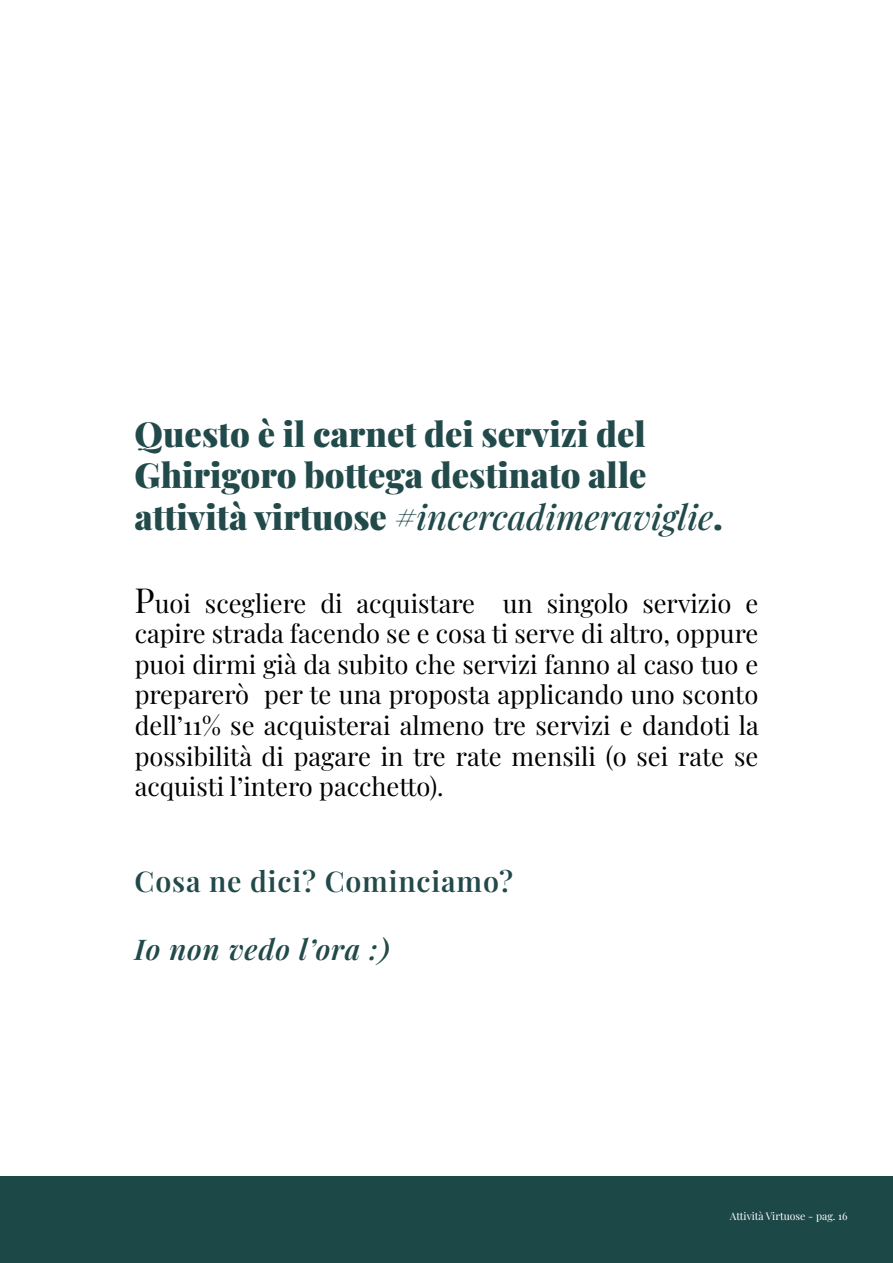
<style>
.page{position:relative;width:893px;height:1263px;background:#fff}
.page>*{position:absolute;margin:0;border:0;box-sizing:border-box;transform-origin:0 0}
.t1{font:900 34.5px/41.4px "Playfair Display";color:#224a4a}
.t2{font:600 28.5px "Playfair Display";letter-spacing:.03em;color:#224a4a}
.t3{font:italic 600 28.5px "Playfair Display";letter-spacing:.03em;color:#224a4a}
.t4{font:25.5px/30.6px "Playfair Display";color:#000;text-align:justify}
.t5{font:10.5px "Playfair Display";color:#fff}
.s1{font-weight:400;font-style:italic}
.s2{font-size:34.5px}
</style>
<div class="page">
<div style="left:0;top:1176px;width:893px;height:87px;background:#1d4848"></div>
<h1 class="t1" style="left:135px;top:410px;width:590px">Questo è il carnet dei servizi del<br>Ghirigoro bottega destinato alle attività virtuose <span class="s1">#incercadimeraviglie</span>.</h1>
<p class="t4" style="left:135px;top:586px;width:626px"><span class="s2">P</span>uoi scegliere di acquistare un singolo servizio e capire strada facendo se e cosa ti serve di altro, oppure puoi dirmi già da subito che servizi fanno al caso tuo e preparerò per te una proposta applicando uno sconto dell’11% se acquisterai almeno tre servizi e dandoti la possibilità di pagare in tre rate mensili (o sei rate se acquisti l’intero pacchetto).</p>
<p class="t2" style="left:135px;top:859px;width:380px">Cosa ne dici? Cominciamo?</p>
<p class="t3" style="left:135px;top:927px;width:256px">Io non vedo l’ora :)</p>
<p class="t5" style="left:730px;top:1208px;width:119px">Attività Virtuose - pag. 16</p>
</div>
